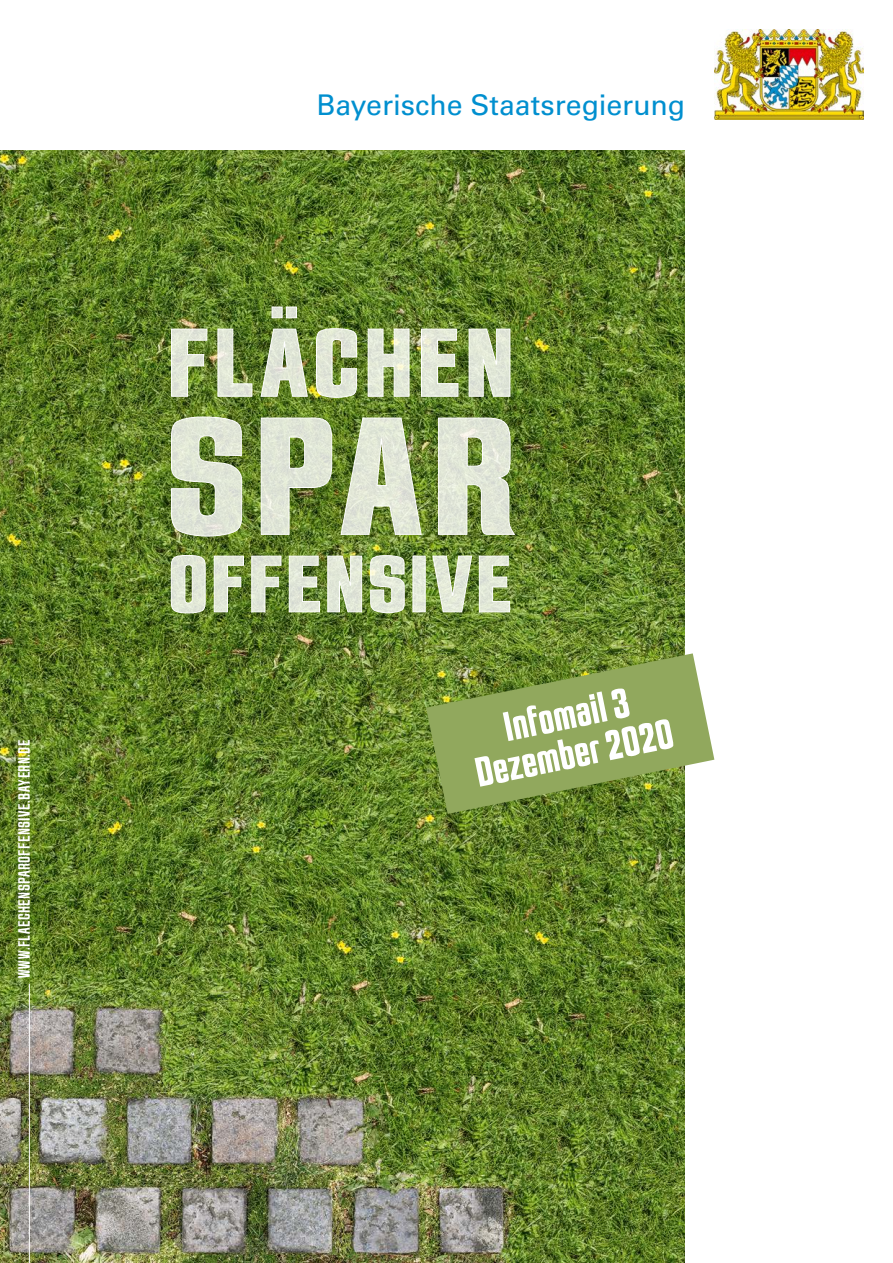
<style>
.page{position:relative;width:893px;height:1263px;background:#fff}
.page>*{position:absolute;margin:0;border:0;box-sizing:border-box;transform-origin:0 0}
.t1{font:700 43.5px/39px "Jay Gothic URW";color:#fff;text-align:center}
.t2{font:28.5px "Univers LT";letter-spacing:-.005em;color:#008fcf}
.t3{font:17.25px "Jay Gothic URW";letter-spacing:.03em;color:#fff}
</style>
<div class="page">
<img style="left:0;top:151px;width:685px;height:1112px">
<hr style="left:29px;top:984px;width:1px;height:279px;background:#fff">
<svg style="left:426px;top:653px;width:288px;height:161px;fill:#91a85d"></svg>
<img style="left:171px;top:307px;width:339px;height:91px">
<svg style="left:171px;top:555px;width:339px;height:58px"></svg>
<svg style="left:171px;top:417px;width:344px;height:119px"></svg>
<img style="left:714px;top:30px;width:149px;height:90px">
<p class="t3" style="left:15px;top:978px;width:239px;rotate:-90deg">WWW.FLAECHENSPAROFFENSIVE.BAYERN.DE</p>
<h2 class="t2" style="left:316px;top:88px;width:370px">Bayerische Staatsregierung</h2>
<h1 class="t1" style="left:464px;top:718px;width:203px;rotate:-12deg">Infomail 3<br>Dezember 2020</h1>
</div>
